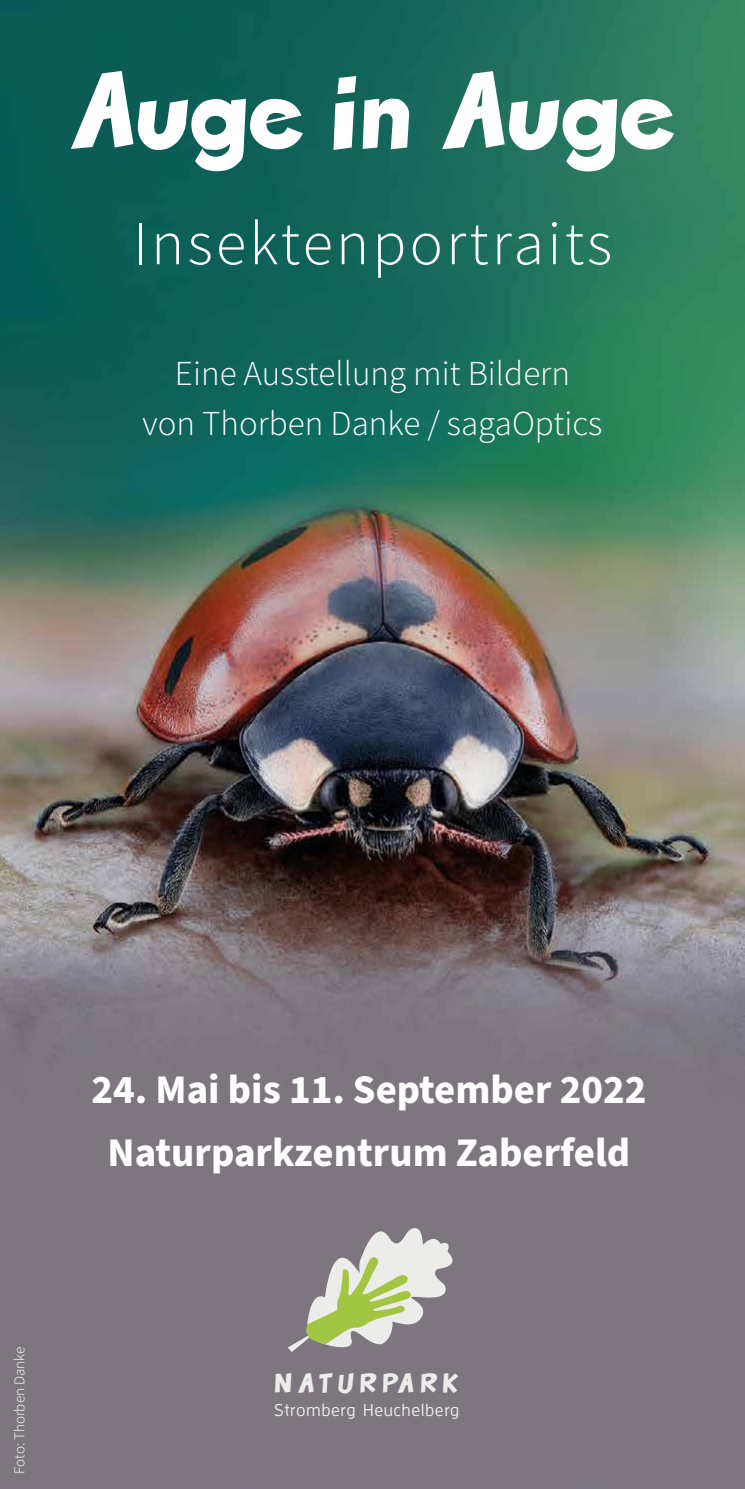
<style>
.page{position:relative;width:745px;height:1489px;background:#fff}
.page>*{position:absolute;margin:0;border:0;box-sizing:border-box;transform-origin:0 0}
.t1{font:300 62.5px "Source Sans Pro";letter-spacing:.05em;color:#fff}
.t2{font:700 40.75px/63px "Source Sans Pro";color:#fff;text-align:center}
.t3{font:300 35px/50px "Source Sans Pro";color:#fff;text-align:center}
.t4{font:33.5px "Devise";letter-spacing:.19em;color:#ececeb}
.t5{font:500 17.25px "Enzo OT";letter-spacing:.03em;color:#ececeb}
.t6{font:300 15px "Source Sans Pro";color:#fff}
</style>
<div class="page">
<img style="left:0;top:0;width:744px;height:1488px">
<svg style="left:71px;top:71px;width:338px;height:100px"></svg>
<svg style="left:442px;top:71px;width:231px;height:100px"></svg>
<svg style="left:287px;top:1215px;width:176px;height:136px;background:#a4a597"></svg>
<h1 class="t1" style="left:133px;top:205px;width:480px">Insektenportraits</h1>
<p class="t3" style="left:142px;top:348px;width:461px">Eine Ausstellung mit Bildern<br>von Thorben Danke / sagaOptics</p>
<p class="t2" style="left:91px;top:1059px;width:556px">24. Mai bis 11. September 2022<br>Naturparkzentrum Zaberfeld</p>
<p class="t6" style="left:10px;top:1473px;width:129px;rotate:-90deg">Foto: Thorben Danke</p>
<p class="t4" style="left:274px;top:1365px;width:184px">NATURPA RK</p>
<p class="t5" style="left:274px;top:1399px;width:187px">Stromberg Heuchelberg</p>
</div>
